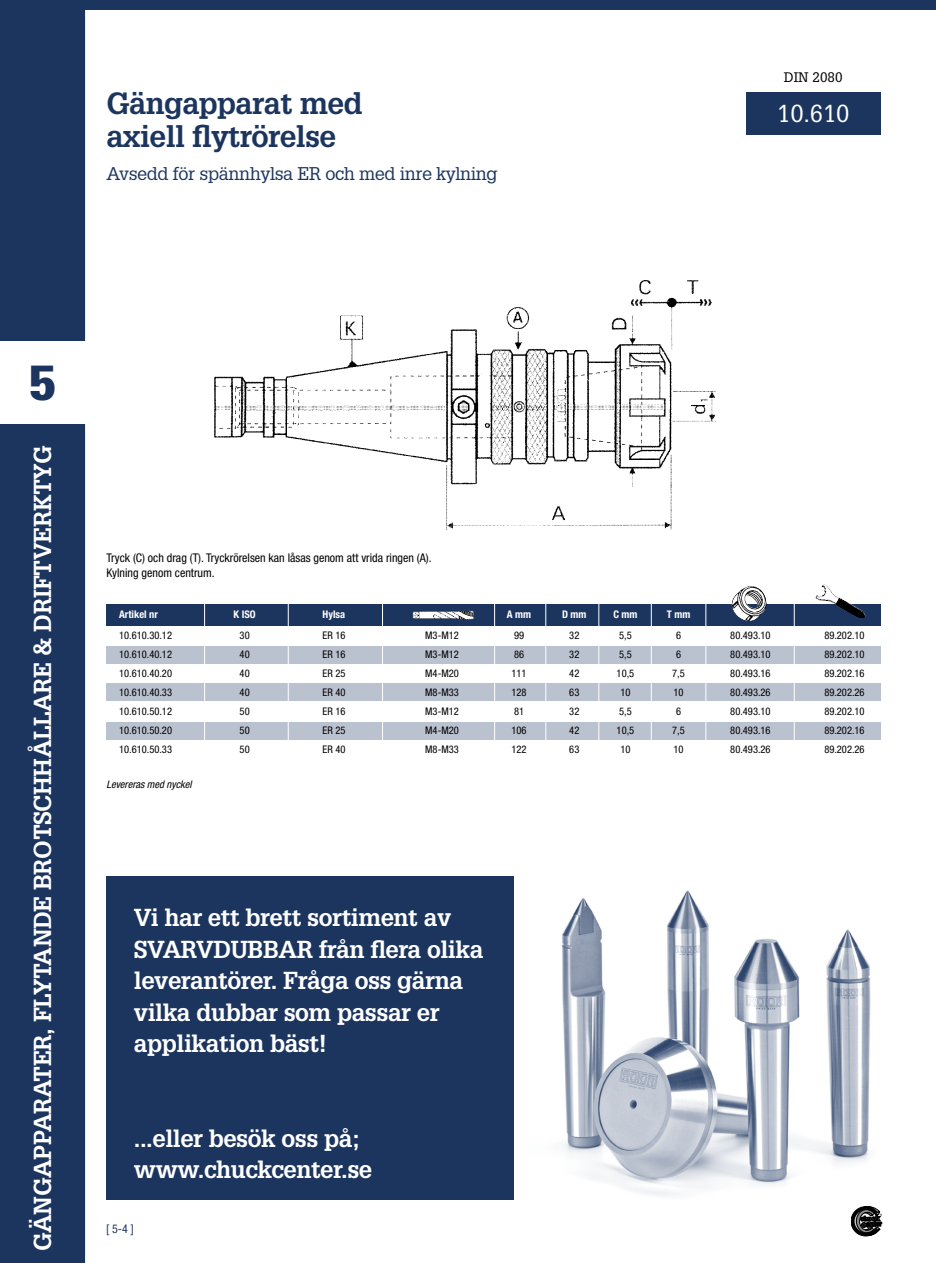
<style>
.page{position:relative;width:936px;height:1263px;background:#fff}
.page>*{position:absolute;margin:0;border:0;box-sizing:border-box;transform-origin:0 0}
.t1{font:900 48px "Glypha LT Std";color:#1c355e}
.t2{font:700 30px/33px "Glypha LT Std";letter-spacing:-.02em;color:#1c355e}
.t3{font:700 24px/31.5px "Glypha LT Std";letter-spacing:-.02em;color:#fff}
.t4{font:24px "Glypha LT Std";color:#fff}
.t5{font:18px "Glypha LT Std";letter-spacing:-.02em;color:#1c355e}
.t6{font:13.5px "Glypha LT Std";color:#000}
.t7{font:condensed 12px/14.4px "Helvetica Neue LT Std";color:#000}
.t8{font:condensed 12px "Helvetica Neue LT Std";color:#1c355e}
.t9{font:condensed 10.5px "Helvetica Neue LT Std";color:#000}
.t10{font:700 condensed 10.5px "Helvetica Neue LT Std";color:#fff}
.t11{font:italic condensed 10.5px "Helvetica Neue LT Std";color:#000}
</style>
<div class="page">
<div style="left:106px;top:646px;width:774px;height:17px;background:#bbc2cf"></div>
<div style="left:106px;top:683px;width:774px;height:17px;background:#bbc2cf"></div>
<div style="left:106px;top:722px;width:774px;height:17px;background:#bbc2cf"></div>
<div style="left:106px;top:604px;width:774px;height:21px;background:#1c355e"></div>
<div style="left:746px;top:92px;width:134px;height:43px;background:#1c355e"></div>
<svg style="left:816px;top:584px;width:9px;height:13px"></svg>
<img style="left:214px;top:280px;width:502px;height:250px">
<img style="left:731px;top:586px;width:21px;height:20px">
<img style="left:413px;top:610px;width:60px;height:10px">
<hr style="left:204px;top:598px;width:1px;height:168px;background:#fff">
<hr style="left:288px;top:598px;width:1px;height:168px;background:#fff">
<hr style="left:382px;top:598px;width:1px;height:168px;background:#fff">
<hr style="left:494px;top:598px;width:1px;height:168px;background:#fff">
<hr style="left:545px;top:598px;width:1px;height:168px;background:#fff">
<hr style="left:598px;top:598px;width:1px;height:168px;background:#fff">
<hr style="left:651px;top:598px;width:1px;height:168px;background:#fff">
<hr style="left:705px;top:598px;width:1px;height:168px;background:#fff">
<hr style="left:793px;top:598px;width:1px;height:168px;background:#fff">
<div style="left:106px;top:876px;width:407px;height:323px;background:#1c355e"></div>
<img style="left:561px;top:890px;width:321px;height:326px">
<div style="left:0;top:0;width:85px;height:1263px;background:#1c355e"></div>
<div style="left:0;top:341px;width:85px;height:83px;background:#fff"></div>
<div style="left:82px;top:0;width:853px;height:10px;background:#1c355e"></div>
<svg style="left:850px;top:1206px;width:31px;height:30px"></svg>
<h2 class="t2" style="left:106px;top:86px;width:258px">Gängapparat med axiell flytrörelse</h2>
<h3 class="t5" style="left:106px;top:163px;width:392px">Avsedd för spännhylsa ER och med inre kylning</h3>
<p class="t6" style="left:784px;top:69px;width:60px">DIN 2080</p>
<h3 class="t4" style="left:777px;top:99px;width:74px">10.610</h3>
<h1 class="t1" style="left:29px;top:353px;width:28px">5</h1>
<h3 class="t3" style="left:26px;top:1251px;width:807px;rotate:-90deg">GÄNGAPPARATER, FLYTANDE BROTSCHHÅLLARE &amp; DRIFTVERKTYG</h3>
<p class="t7" style="left:106px;top:551px;width:327px">Tryck (C) och drag (T). Tryckrörelsen kan låsas genom att vrida ringen (A).<br>Kylning genom centrum.</p>
<p class="t10" style="left:119px;top:608px;width:40px">Artikel nr</p>
<p class="t10" style="left:233px;top:608px;width:24px">K ISO</p>
<p class="t10" style="left:322px;top:608px;width:24px">Hylsa</p>
<p class="t10" style="left:507px;top:608px;width:26px">A mm</p>
<p class="t10" style="left:562px;top:608px;width:26px">D mm</p>
<p class="t10" style="left:613px;top:608px;width:26px">C mm</p>
<p class="t10" style="left:666px;top:608px;width:25px">T mm</p>
<p class="t9" style="left:119px;top:629px;width:54px">10.610.30.12</p>
<p class="t9" style="left:239px;top:629px;width:12px">30</p>
<p class="t9" style="left:322px;top:629px;width:24px">ER 16</p>
<p class="t9" style="left:425px;top:629px;width:35px">M3-M12</p>
<p class="t9" style="left:514px;top:629px;width:12px">99</p>
<p class="t9" style="left:569px;top:629px;width:12px">32</p>
<p class="t9" style="left:619px;top:629px;width:14px">5,5</p>
<p class="t9" style="left:676px;top:629px;width:7px">6</p>
<p class="t9" style="left:730px;top:629px;width:42px">80.493.10</p>
<p class="t9" style="left:824px;top:629px;width:42px">89.202.10</p>
<p class="t9" style="left:119px;top:648px;width:54px">10.610.40.12</p>
<p class="t9" style="left:239px;top:648px;width:12px">40</p>
<p class="t9" style="left:322px;top:648px;width:24px">ER 16</p>
<p class="t9" style="left:425px;top:648px;width:35px">M3-M12</p>
<p class="t9" style="left:514px;top:648px;width:12px">86</p>
<p class="t9" style="left:569px;top:648px;width:12px">32</p>
<p class="t9" style="left:619px;top:648px;width:14px">5,5</p>
<p class="t9" style="left:676px;top:648px;width:7px">6</p>
<p class="t9" style="left:730px;top:648px;width:42px">80.493.10</p>
<p class="t9" style="left:824px;top:648px;width:42px">89.202.10</p>
<p class="t9" style="left:119px;top:667px;width:54px">10.610.40.20</p>
<p class="t9" style="left:239px;top:667px;width:12px">40</p>
<p class="t9" style="left:322px;top:667px;width:24px">ER 25</p>
<p class="t9" style="left:425px;top:667px;width:35px">M4-M20</p>
<p class="t9" style="left:511px;top:667px;width:17px">111</p>
<p class="t9" style="left:569px;top:667px;width:12px">42</p>
<p class="t9" style="left:616px;top:667px;width:19px">10,5</p>
<p class="t9" style="left:672px;top:667px;width:14px">7,5</p>
<p class="t9" style="left:730px;top:667px;width:42px">80.493.16</p>
<p class="t9" style="left:824px;top:667px;width:42px">89.202.16</p>
<p class="t9" style="left:119px;top:686px;width:54px">10.610.40.33</p>
<p class="t9" style="left:239px;top:686px;width:12px">40</p>
<p class="t9" style="left:322px;top:686px;width:24px">ER 40</p>
<p class="t9" style="left:425px;top:686px;width:35px">M8-M33</p>
<p class="t9" style="left:511px;top:686px;width:17px">128</p>
<p class="t9" style="left:569px;top:686px;width:12px">63</p>
<p class="t9" style="left:620px;top:686px;width:12px">10</p>
<p class="t9" style="left:673px;top:686px;width:12px">10</p>
<p class="t9" style="left:730px;top:686px;width:42px">80.493.26</p>
<p class="t9" style="left:824px;top:686px;width:42px">89.202.26</p>
<p class="t9" style="left:119px;top:705px;width:54px">10.610.50.12</p>
<p class="t9" style="left:239px;top:705px;width:12px">50</p>
<p class="t9" style="left:322px;top:705px;width:24px">ER 16</p>
<p class="t9" style="left:425px;top:705px;width:35px">M3-M12</p>
<p class="t9" style="left:514px;top:705px;width:12px">81</p>
<p class="t9" style="left:569px;top:705px;width:12px">32</p>
<p class="t9" style="left:619px;top:705px;width:14px">5,5</p>
<p class="t9" style="left:676px;top:705px;width:7px">6</p>
<p class="t9" style="left:730px;top:705px;width:42px">80.493.10</p>
<p class="t9" style="left:824px;top:705px;width:42px">89.202.10</p>
<p class="t9" style="left:119px;top:724px;width:54px">10.610.50.20</p>
<p class="t9" style="left:239px;top:724px;width:12px">50</p>
<p class="t9" style="left:322px;top:724px;width:24px">ER 25</p>
<p class="t9" style="left:425px;top:724px;width:35px">M4-M20</p>
<p class="t9" style="left:511px;top:724px;width:17px">106</p>
<p class="t9" style="left:569px;top:724px;width:12px">42</p>
<p class="t9" style="left:616px;top:724px;width:19px">10,5</p>
<p class="t9" style="left:672px;top:724px;width:14px">7,5</p>
<p class="t9" style="left:730px;top:724px;width:42px">80.493.16</p>
<p class="t9" style="left:824px;top:724px;width:42px">89.202.16</p>
<p class="t9" style="left:119px;top:743px;width:54px">10.610.50.33</p>
<p class="t9" style="left:239px;top:743px;width:12px">50</p>
<p class="t9" style="left:322px;top:743px;width:24px">ER 40</p>
<p class="t9" style="left:425px;top:743px;width:35px">M8-M33</p>
<p class="t9" style="left:511px;top:743px;width:17px">122</p>
<p class="t9" style="left:569px;top:743px;width:12px">63</p>
<p class="t9" style="left:620px;top:743px;width:12px">10</p>
<p class="t9" style="left:673px;top:743px;width:12px">10</p>
<p class="t9" style="left:730px;top:743px;width:42px">80.493.26</p>
<p class="t9" style="left:824px;top:743px;width:42px">89.202.26</p>
<p class="t11" style="left:106px;top:778px;width:87px">Levereras med nyckel</p>
<h3 class="t3" style="left:134px;top:901px;width:351px">Vi har ett brett sortiment av<br>SVARVDUBBAR från flera olika leverantörer. Fråga oss gärna vilka dubbar som passar er applikation bäst!</h3>
<h3 class="t3" style="left:134px;top:1122px;width:240px">...eller besök oss på; www.chuckcenter.se</h3>
<p class="t8" style="left:106px;top:1222px;width:29px">[ 5-4 ]</p>
</div>
